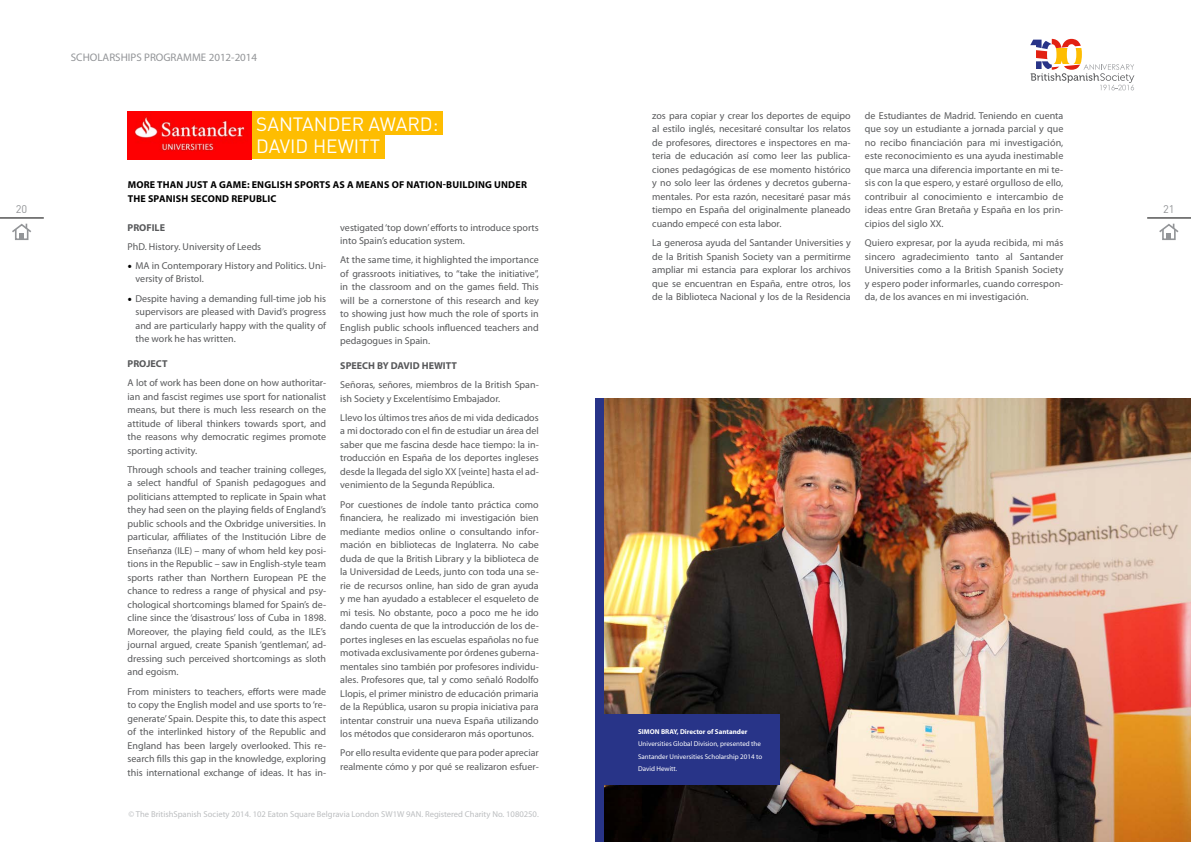
<style>
.page{position:relative;width:1191px;height:842px;background:#fff}
.page>*{position:absolute;margin:0;border:0;box-sizing:border-box;transform-origin:0 0}
.t1{font:19px/22.8px "DINOT";color:#fff}
.t2{font:11px "Myriad Pro";color:#939598}
.t3{font:11px "DINOT";color:#939598}
.t4{font:10px/13.5px "Myriad Pro";color:#58595b;text-align:justify}
.t5{font:700 10px/14px "Myriad Pro";letter-spacing:.02em;color:#000}
.t6{font:700 10px "Myriad Pro";color:#58595b}
.t7{font:8.6px "Myriad Pro";color:#bcbec0}
.t8{font:7px/12.5px "Myriad Pro";color:#fff}
.t9{font:700 7px "Myriad Pro";color:#fff}
.s1{font-family:"Minion Pro";font-size:12px;color:#000}
</style>
<div class="page">
<hr style="left:1147px;top:218px;width:44px;height:1px;background:#000">
<hr style="left:0;top:218px;width:44px;height:1px;background:#000">
<svg style="left:12px;top:223px;width:19px;height:17px"></svg>
<svg style="left:1159px;top:223px;width:20px;height:17px"></svg>
<svg style="left:1030px;top:39px;width:104px;height:51px"></svg>
<img style="left:604px;top:398px;width:587px;height:444px">
<div style="left:251px;top:111px;width:192px;height:24px;background:#febd01"></div>
<div style="left:251px;top:128px;width:134px;height:31px;background:#febd01"></div>
<div style="left:595px;top:714px;width:185px;height:71px;background:#283488"></div>
<img style="left:128px;top:111px;width:123px;height:48px">
<div style="left:595px;top:398px;width:9px;height:444px;background:#283488"></div>
<p class="t2" style="left:71px;top:51px;width:188px">SCHOLARSHIPS PROGRAMME 2012-2014</p>
<p class="t4" style="left:652px;top:109px;width:200px">zos para copiar y crear los deportes de equipo al estilo inglés, necesitaré consultar los relatos de profesores, directores e inspectores en ma&shy;teria de educación así como leer las publica&shy;ciones pedagógicas de ese momento histórico y no solo leer las órdenes y decretos guberna&shy;mentales. Por esta razón, necesitaré pasar más tiempo en España del originalmente planeado cuando empecé con esta labor.</p>
<p class="t4" style="left:652px;top:236px;width:200px">La generosa ayuda del Santander Universities y de la British Spanish Society van a permitirme ampliar mi estancia para explorar los archivos que se encuentran en España, entre otros, los de la Biblioteca Nacional y los de la Residencia</p>
<p class="t4" style="left:865px;top:109px;width:200px">de Estudiantes de Madrid. Teniendo en cuenta que soy un estudiante a jornada parcial y que no recibo financiación para mi investigación, este reconocimiento es una ayuda inestimable que marca una diferencia importante en mi te&shy;sis con la que espero, y estaré orgulloso de ello, contribuir al conocimiento e intercambio de ideas entre Gran Bretaña y España en los prin&shy;cipios del siglo XX.</p>
<p class="t4" style="left:865px;top:236px;width:200px">Quiero expresar, por la ayuda recibida, mi más sincero agradecimiento tanto al Santander Universities como a la British Spanish Society y espero poder informarles, cuando correspon&shy;da, de los avances en mi investigación.</p>
<h1 class="t1" style="left:256px;top:112px;width:184px">SANTANDER AWARD:<br>DAVID HEWITT</h1>
<p class="t5" style="left:128px;top:178px;width:401px">MORE THAN JUST A GAME: ENGLISH SPORTS AS A MEANS OF NATION-BUILDING UNDER<br>THE SPANISH SECOND REPUBLIC</p>
<p class="t3" style="left:16px;top:201px;width:13px">20</p>
<p class="t3" style="left:1163px;top:201px;width:13px">21</p>
<p class="t6" style="left:128px;top:222px;width:39px">PROFILE</p>
<p class="t4" style="left:128px;top:240px;width:135px">PhD. History. University of Leeds</p>
<p class="t4" style="left:136px;top:259px;width:192px;text-indent:-8px"><span class="s1">•</span> MA in Contemporary History and Politics. Uni&shy;versity of Bristol.</p>
<p class="t4" style="left:136px;top:292px;width:192px;text-indent:-8px"><span class="s1">•</span> Despite having a demanding full-time job his supervisors are pleased with David’s progress and are particularly happy with the quality of the work he has written.</p>
<p class="t6" style="left:128px;top:358px;width:41px">PROJECT</p>
<p class="t4" style="left:128px;top:376px;width:200px">A lot of work has been done on how authoritar&shy;ian and fascist regimes use sport for nationalist means, but there is much less research on the attitude of liberal thinkers towards sport, and the reasons why democratic regimes promote sporting activity.</p>
<p class="t4" style="left:128px;top:463px;width:200px">Through schools and teacher training colleges, a select handful of Spanish pedagogues and politicians attempted to replicate in Spain what they had seen on the playing fields of England’s public schools and the Oxbridge universities. In particular, affiliates of the Institución Libre de Enseñanza (ILE) – many of whom held key posi&shy;tions in the Republic – saw in English-style team sports rather than Northern European PE the chance to redress a range of physical and psy&shy;chological shortcomings blamed for Spain’s de&shy;cline since the ‘disastrous’ loss of Cuba in 1898.<br>Moreover, the playing field could, as the ILE’s journal argued, create Spanish ‘gentleman’, ad&shy;dressing such perceived shortcomings as sloth and egoism.</p>
<p class="t4" style="left:128px;top:685px;width:200px">From ministers to teachers, efforts were made to copy the English model and use sports to ‘re&shy;generate’ Spain. Despite this, to date this aspect of the interlinked history of the Republic and England has been largely overlooked. This re&shy;search fills this gap in the knowledge, exploring this international exchange of ideas. It has in-</p>
<p class="t4" style="left:340px;top:221px;width:200px">vestigated ‘top down’ efforts to introduce sports into Spain’s education system.</p>
<p class="t4" style="left:340px;top:253px;width:200px">At the same time, it highlighted the importance of grassroots initiatives, to “take the initiative”, in the classroom and on the games field. This will be a cornerstone of this research and key to showing just how much the role of sports in English public schools influenced teachers and pedagogues in Spain.</p>
<p class="t6" style="left:340px;top:360px;width:118px">SPEECH BY DAVID HEWITT</p>
<p class="t4" style="left:340px;top:378px;width:200px">Señoras, señores, miembros de la British Span&shy;ish Society y Excelentísimo Embajador.</p>
<p class="t4" style="left:340px;top:411px;width:200px">Llevo los últimos tres años de mi vida dedicados a mi doctorado con el fin de estudiar un área del saber que me fascina desde hace tiempo: la in&shy;troducción en España de los deportes ingleses desde la llegada del siglo XX [veinte] hasta el ad&shy;venimiento de la Segunda República.</p>
<p class="t4" style="left:340px;top:498px;width:200px">Por cuestiones de índole tanto práctica como financiera, he realizado mi investigación bien mediante medios online o consultando infor&shy;mación en bibliotecas de Inglaterra. No cabe duda de que la British Library y la biblioteca de la Universidad de Leeds, junto con toda una se&shy;rie de recursos online, han sido de gran ayuda y me han ayudado a establecer el esqueleto de mi tesis. No obstante, poco a poco me he ido dando cuenta de que la introducción de los de&shy;portes ingleses en las escuelas españolas no fue motivada exclusivamente por órdenes guberna&shy;mentales sino también por profesores individu&shy;ales. Profesores que, tal y como señaló Rodolfo Llopis, el primer ministro de educación primaria de la República, usaron su propia iniciativa para intentar construir una nueva España utilizando los métodos que consideraron más oportunos.</p>
<p class="t4" style="left:340px;top:746px;width:200px">Por ello resulta evidente que para poder apreciar realmente cómo y por qué se realizaron esfuer-</p>
<p class="t9" style="left:638px;top:727px;width:111px">SIMON BRAY, Director of Santander</p>
<p class="t8" style="left:638px;top:738px;width:126px">Universities Global Division, presented the<br>Santander Universities Scholarship 2014 to<br>David Hewitt.</p>
<p class="t7" style="left:129px;top:810px;width:411px">© The BritishSpanish Society 2014. 102 Eaton Square Belgravia London SW1W 9AN. Registered Charity No. 1080250.</p>
</div>
